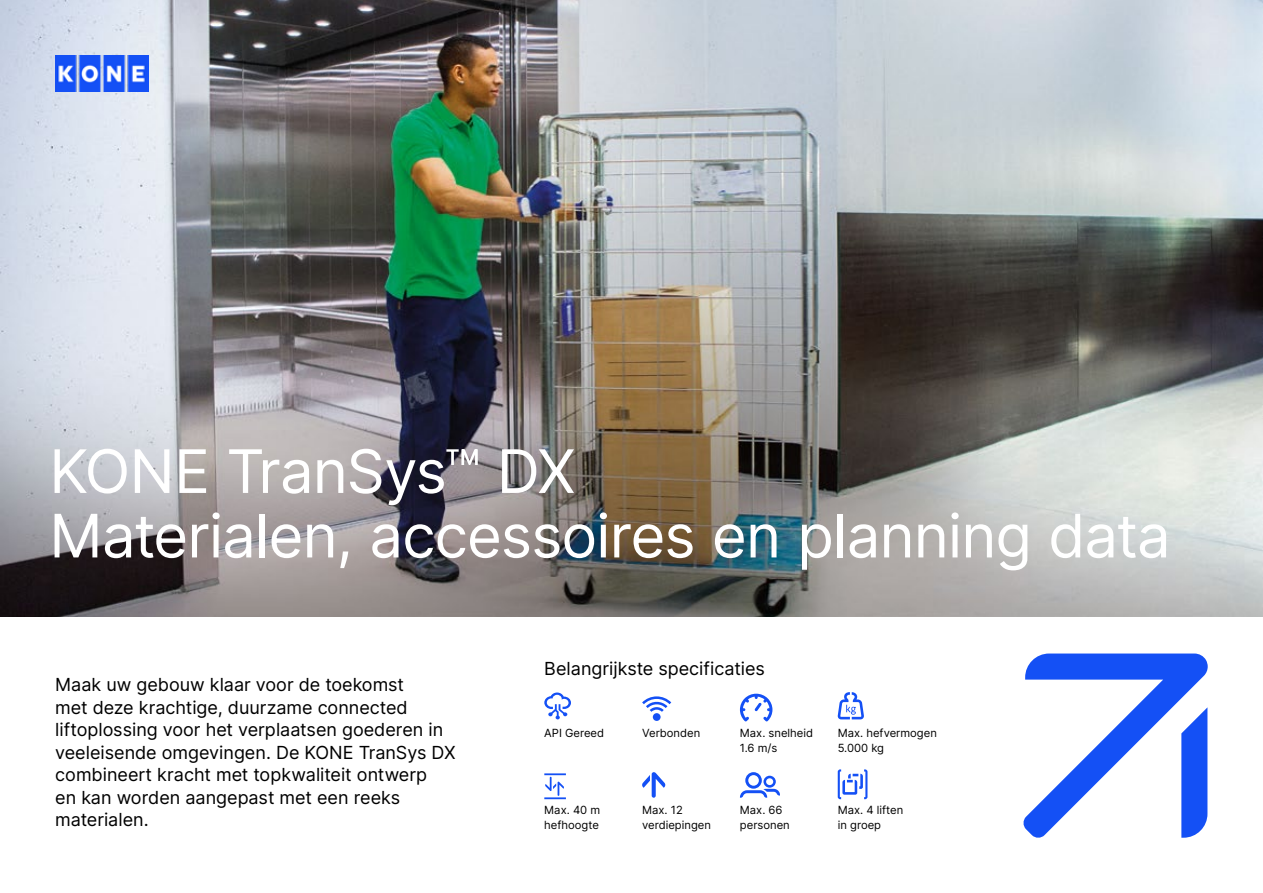
<style>
.page{position:relative;width:1263px;height:893px;background:#fff}
.page>*{position:absolute;margin:0;border:0;box-sizing:border-box;transform-origin:0 0}
.t1{font:60px/64.5px "Inter";letter-spacing:-.015em;color:#fff}
.t2{font:18px/22.5px "Inter";color:#000}
.t3{font:11.25px/15px "Inter";color:#000}
</style>
<div class="page">
<img style="left:0;top:0;width:1263px;height:616px">
<svg style="left:1023px;top:653px;width:185px;height:185px"></svg>
<svg style="left:544px;top:692px;width:27px;height:27px"></svg>
<svg style="left:642px;top:696px;width:29px;height:16px"></svg>
<div style="left:653px;top:713px;width:8px;height:8px;background:#1450f5;border-radius:50%"></div>
<svg style="left:740px;top:694px;width:32px;height:27px"></svg>
<svg style="left:838px;top:692px;width:26px;height:27px"></svg>
<svg style="left:544px;top:773px;width:22px;height:26px"></svg>
<svg style="left:642px;top:772px;width:23px;height:26px"></svg>
<svg style="left:740px;top:772px;width:40px;height:26px"></svg>
<svg style="left:838px;top:769px;width:29px;height:30px"></svg>
<img style="left:55px;top:55px;width:94px;height:36px">
<h1 class="t1" style="left:49px;top:438px;width:1123px">KONE TranSys™ DX<br>Materialen, accessoires en planning data</h1>
<p class="t2" style="left:55px;top:673px;width:402px">Maak uw gebouw klaar voor de toekomst<br>met deze krachtige, duurzame connected liftoplossing voor het verplaatsen goederen in veeleisende omgevingen. De KONE TranSys DX combineert kracht met topkwaliteit ontwerp<br>en kan worden aangepast met een reeks materialen.</p>
<p class="t2" style="left:544px;top:657px;width:222px">Belangrijkste specificaties</p>
<p class="t3" style="left:544px;top:726px;width:61px">API Gereed</p>
<p class="t3" style="left:642px;top:726px;width:60px">Verbonden</p>
<p class="t3" style="left:740px;top:726px;width:75px">Max. snelheid<br>1.6 m/s</p>
<p class="t3" style="left:838px;top:726px;width:101px">Max. hefvermogen<br>5.000 kg</p>
<p class="t3" style="left:544px;top:802px;width:57px">Max. 40 m hefhoogte</p>
<p class="t3" style="left:642px;top:802px;width:70px">Max. 12 verdiepingen</p>
<p class="t3" style="left:740px;top:802px;width:51px">Max. 66 personen</p>
<p class="t3" style="left:838px;top:802px;width:67px">Max. 4 liften in groep</p>
</div>
